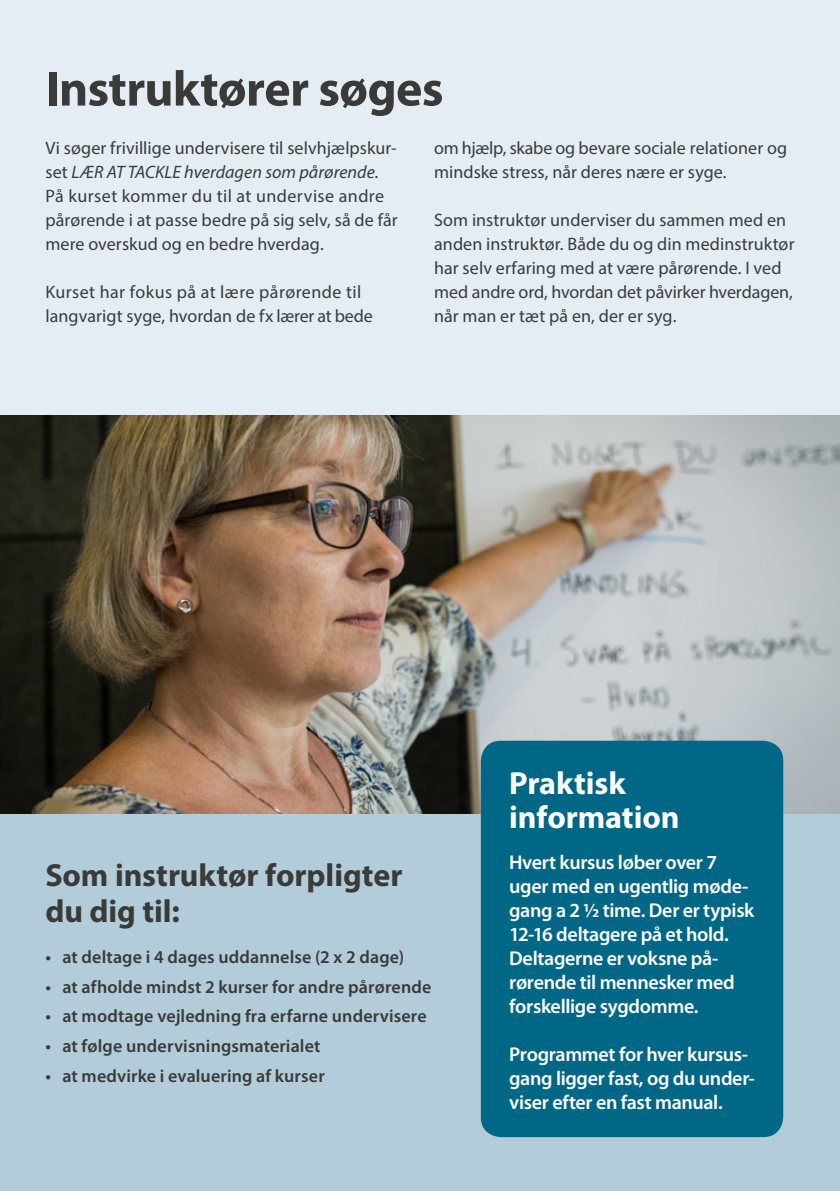
<style>
.page{position:relative;width:840px;height:1191px;background:#fff}
.page>*{position:absolute;margin:0;border:0;box-sizing:border-box;transform-origin:0 0}
.t1{font:700 50px "Myriad Pro";letter-spacing:-.015em;color:#3a3a39}
.t2{font:700 32px/36px "Myriad Pro";letter-spacing:-.005em;color:#3a3a39}
.t3{font:700 32px/34px "Myriad Pro";letter-spacing:-.005em;color:#fff}
.t4{font:600 20px/24px "Myriad Pro";letter-spacing:-.015em;color:#fff}
.t5{font:18px/24px "Myriad Pro";letter-spacing:.005em;color:#3a3a39}
.t6{font:600 18px "Myriad Pro";letter-spacing:.005em;color:#3a3a39}
.s1{font-style:italic}
</style>
<div class="page">
<hr style="left:839px;top:415px;width:1px;height:776px;background:#e4edf3">
<div style="left:0;top:0;width:839px;height:814px;background:#e4edf3"></div>
<div style="left:0;top:814px;width:839px;height:377px;background:#b2ccda"></div>
<hr style="left:839px;top:0;width:1px;height:415px;background:#438ea9">
<img style="left:0;top:415px;width:839px;height:399px">
<div style="left:480px;top:740px;width:302px;height:397px;background:#006786;border-radius:20px"></div>
<h1 class="t1" style="left:45px;top:56px;width:399px">Instruktører søges</h1>
<p class="t5" style="left:45px;top:135px;width:354px">Vi søger frivillige undervisere til selvhjælpskur&shy;set <span class="s1">LÆR AT TACKLE hverdagen som pårørende.<br></span>På kurset kommer du til at undervise andre pårørende i at passe bedre på sig selv, så de får mere overskud og en bedre hverdag.</p>
<p class="t5" style="left:45px;top:279px;width:329px">Kurset har fokus på at lære pårørende til langvarigt syge, hvordan de fx lærer at bede</p>
<p class="t5" style="left:434px;top:135px;width:354px">om hjælp, skabe og bevare sociale relationer og mindske stress, når deres nære er syge.</p>
<p class="t5" style="left:434px;top:207px;width:361px">Som instruktør underviser du sammen med en anden instruktør. Både du og din medinstruktør har selv erfaring med at være pårørende. I ved med andre ord, hvordan det påvirker hverdagen, når man er tæt på en, der er syg.</p>
<h2 class="t2" style="left:45px;top:856px;width:358px">Som instruktør forpligter du dig til:</h2>
<p class="t6" style="left:45px;top:945px;width:360px">• at deltage i 4 dages uddannelse (2 x 2 dage)</p>
<p class="t6" style="left:45px;top:975px;width:387px">• at afholde mindst 2 kurser for andre pårørende</p>
<p class="t6" style="left:45px;top:1004px;width:382px">• at modtage vejledning fra erfarne undervisere</p>
<p class="t6" style="left:45px;top:1034px;width:276px">• at følge undervisningsmaterialet</p>
<p class="t6" style="left:45px;top:1064px;width:281px">• at medvirke i evaluering af kurser</p>
<h2 class="t3" style="left:509px;top:764px;width:172px">Praktisk information</h2>
<p class="t4" style="left:509px;top:849px;width:247px">Hvert kursus løber over 7 uger med en ugentlig møde&shy;gang a 2 ½ time. Der er typisk<br>12-16 deltagere på et hold.<br>Deltagerne er voksne på&shy;rørende til mennesker med forskellige sygdomme.</p>
<p class="t4" style="left:509px;top:1041px;width:247px">Programmet for hver kursus&shy;gang ligger fast, og du under&shy;viser efter en fast manual.</p>
</div>
